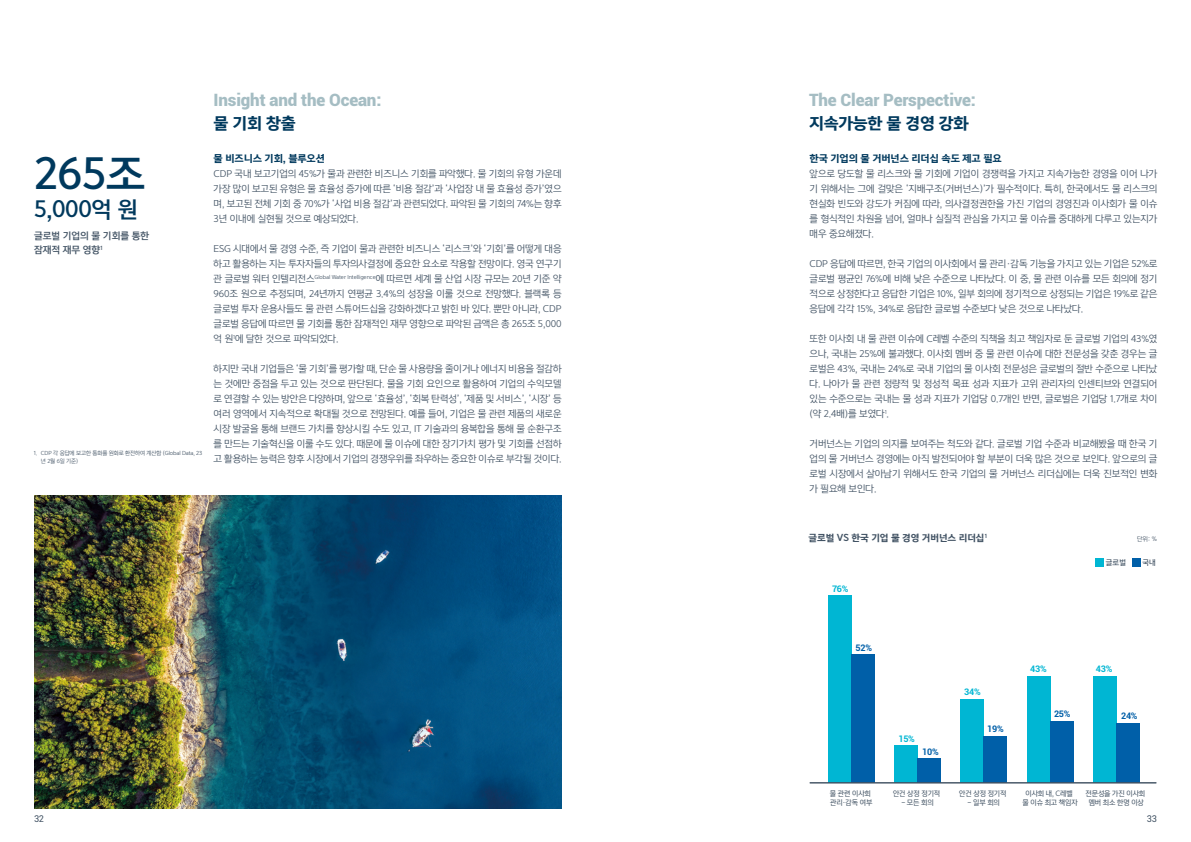
<style>
.page{position:relative;width:1191px;height:842px;background:#fff}
.page>*{position:absolute;margin:0;border:0;box-sizing:border-box;transform-origin:0 0}
.t1{font:40px "Yoon Gothic Pro 770";color:#00395d}
.t2{font:21px "Yoon Gothic Pro 770";color:#00395d}
.t3{font:900 17px "Roboto";letter-spacing:-.01em;color:#a5bdc3}
.t4{font:15px "Yoon Gothic Pro 780";letter-spacing:-.025em;color:#00395d}
.t5{font:9.3px/15px "Yoon Gothic Pro 740";letter-spacing:-.01em;color:#425364;text-align:justify}
.t6{font:9.3px "Yoon Gothic Pro 780";letter-spacing:-.02em;color:#00395d}
.t7{font:9.3px "Roboto";color:#425364}
.t8{font:9px/14px "Yoon Gothic Pro 770";letter-spacing:-.01em;color:#425364}
.t9{font:9px "Yoon Gothic Pro 785";letter-spacing:-.02em;color:#425364}
.t10{font:700 9px "Roboto";letter-spacing:-.025em;color:#00b6d3}
.t11{font:700 9px "Roboto";letter-spacing:-.025em;color:#005fa8}
.t12{font:7px/9px "Yoon Gothic Pro 750";letter-spacing:-.025em;color:#425364;text-align:center}
.t13{font:7px "Yoon Gothic Pro 760";color:#425364}
.t14{font:6px "Yoon Gothic Pro 745";color:#425364}
.t15{font:5.5px/8px "Yoon Gothic Pro 740";letter-spacing:-.02em;color:#425364}
</style>
<div class="page">
<img style="left:34px;top:495px;width:527px;height:313px">
<div style="left:828px;top:595px;width:23px;height:188px;background:#00b6d3"></div>
<div style="left:894px;top:746px;width:23px;height:37px;background:#00b6d3"></div>
<div style="left:960px;top:699px;width:23px;height:84px;background:#00b6d3"></div>
<div style="left:1027px;top:677px;width:23px;height:106px;background:#00b6d3"></div>
<div style="left:1093px;top:677px;width:23px;height:106px;background:#00b6d3"></div>
<div style="left:851px;top:654px;width:23px;height:129px;background:#005fa8"></div>
<div style="left:917px;top:758px;width:23px;height:25px;background:#005fa8"></div>
<div style="left:983px;top:736px;width:24px;height:47px;background:#005fa8"></div>
<div style="left:1050px;top:721px;width:23px;height:62px;background:#005fa8"></div>
<div style="left:1116px;top:724px;width:23px;height:59px;background:#005fa8"></div>
<hr style="left:810px;top:782px;width:345px;height:1px;background:#425364">
<div style="left:1095px;top:558px;width:8px;height:8px;background:#00b6d3"></div>
<div style="left:1132px;top:558px;width:8px;height:8px;background:#005fa8"></div>
<h1 class="t1" style="left:34px;top:145px;width:113px">265조</h1>
<h2 class="t2" style="left:34px;top:194px;width:106px">5,000억 원</h2>
<p class="t8" style="left:34px;top:229px;width:117px">글로벌 기업의 물 기회를 통한 잠재적 재무 영향<sup>1</sup></p>
<p class="t15" style="left:41px;top:449px;width:163px;text-indent:-7px">1. CDP 각 응답에 보고한 통화를 원화로 환전하여 계산함 (Global Data, 23 년 2월 6일 기준)</p>
<h3 class="t3" style="left:214px;top:88px;width:169px">Insight and the Ocean:</h3>
<h3 class="t4" style="left:214px;top:112px;width:84px">물 기회 창출</h3>
<p class="t6" style="left:214px;top:152px;width:113px">물 비즈니스 기회, 블루오션</p>
<p class="t5" style="left:214px;top:166px;width:349px">CDP 국내 보고기업의 45%가 물과 관련한 비즈니스 기회를 파악했다. 물 기회의 유형 가운데 가장 많이 보고된 유형은 물 효율성 증가에 따른 ‘비용 절감’과 ‘사업장 내 물 효율성 증가’였으 며, 보고된 전체 기회 중 70%가 ‘사업 비용 절감’과 관련되었다. 파악된 물 기회의 74%는 향후 3년 이내에 실현될 것으로 예상되었다.</p>
<p class="t5" style="left:214px;top:241px;width:349px">ESG 시대에서 물 경영 수준, 즉 기업이 물과 관련한 비즈니스 ‘리스크’와 ‘기회’를 어떻게 대응 하고 활용하는 지는 투자자들의 투자의사결정에 중요한 요소로 작용할 전망이다. 영국 연구기 관 글로벌 워터 인텔리전스<sup>Global</sup> <sup>Water</sup> <sup>Intelligence</sup>에 따르면 세계 물 산업 시장 규모는 20년 기준 약 960조 원으로 추정되며, 24년까지 연평균 3.4%의 성장을 이룰 것으로 전망했다. 블랙록 등 글로벌 투자 운용사들도 물 관련 스튜어드십을 강화하겠다고 밝힌 바 있다. 뿐만 아니라, CDP 글로벌 응답에 따르면 물 기회를 통한 잠재적인 재무 영향으로 파악된 금액은 총 265조 5,000 억 원<sup>1</sup>에 달한 것으로 파악되었다.</p>
<p class="t5" style="left:214px;top:361px;width:349px">하지만 국내 기업들은 ‘물 기회’를 평가할 때, 단순 물 사용량을 줄이거나 에너지 비용을 절감하 는 것에만 중점을 두고 있는 것으로 판단된다. 물을 기회 요인으로 활용하여 기업의 수익모델 로 연결할 수 있는 방안은 다양하며, 앞으로 ‘효율성’, ‘회복 탄력성’, ‘제품 및 서비스’, ‘시장’ 등 여러 영역에서 지속적으로 확대될 것으로 전망된다. 예를 들어, 기업은 물 관련 제품의 새로운 시장 발굴을 통해 브랜드 가치를 향상시킬 수도 있고, IT 기술과의 융복합을 통해 물 순환구조 를 만드는 기술혁신을 이룰 수도 있다. 때문에 물 이슈에 대한 장기가치 평가 및 기회를 선점하 고 활용하는 능력은 향후 시장에서 기업의 경쟁우위를 좌우하는 중요한 이슈로 부각될 것이다.</p>
<h3 class="t3" style="left:809px;top:88px;width:168px">The Clear Perspective:</h3>
<h3 class="t4" style="left:809px;top:112px;width:161px">지속가능한 물 경영 강화</h3>
<p class="t6" style="left:809px;top:152px;width:194px">한국 기업의 물 거버넌스 리더십 속도 제고 필요</p>
<p class="t5" style="left:809px;top:166px;width:349px">앞으로 당도할 물 리스크와 물 기회에 기업이 경쟁력을 가지고 지속가능한 경영을 이어 나가 기 위해서는 그에 걸맞은 ‘지배구조(거버넌스)’가 필수적이다. 특히, 한국에서도 물 리스크의 현실화 빈도와 강도가 커짐에 따라, 의사결정권한을 가진 기업의 경영진과 이사회가 물 이슈 를 형식적인 차원을 넘어, 얼마나 실질적 관심을 가지고 물 이슈를 중대하게 다루고 있는지가 매우 중요해졌다.</p>
<p class="t5" style="left:809px;top:256px;width:349px">CDP 응답에 따르면, 한국 기업의 이사회에서 물 관리·감독 기능을 가지고 있는 기업은 52%로 글로벌 평균인 76%에 비해 낮은 수준으로 나타났다. 이 중, 물 관련 이슈를 모든 회의에 정기 적으로 상정한다고 응답한 기업은 10%, 일부 회의에 정기적으로 상정되는 기업은 19%로 같은 응답에 각각 15%, 34%로 응답한 글로벌 수준보다 낮은 것으로 나타났다.</p>
<p class="t5" style="left:809px;top:331px;width:349px">또한 이사회 내 물 관련 이슈에 C레벨 수준의 직책을 최고 책임자로 둔 글로벌 기업의 43%였 으나, 국내는 25%에 불과했다. 이사회 멤버 중 물 관련 이슈에 대한 전문성을 갖춘 경우는 글 로벌은 43%, 국내는 24%로 국내 기업의 물 이사회 전문성은 글로벌의 절반 수준으로 나타났 다. 나아가 물 관련 정량적 및 정성적 목표 성과 지표가 고위 관리자의 인센티브와 연결되어 있는 수준으로는 국내는 물 성과 지표가 기업당 0.7개인 반면, 글로벌은 기업당 1.7개로 차이 (약 2.4배)를 보였다<sup>1</sup>.</p>
<p class="t5" style="left:809px;top:436px;width:349px">거버넌스는 기업의 의지를 보여주는 척도와 같다. 글로벌 기업 수준과 비교해봤을 때 한국 기 업의 물 거버넌스 경영에는 아직 발전되어야 할 부분이 더욱 많은 것으로 보인다. 앞으로의 글 로벌 시장에서 살아남기 위해서도 한국 기업의 물 거버넌스 리더십에는 더욱 진보적인 변화 가 필요해 보인다.</p>
<p class="t9" style="left:808px;top:531px;width:180px">글로벌 VS 한국 기업 물 경영 거버넌스 리더십<sup>1</sup></p>
<p class="t14" style="left:1137px;top:535px;width:21px">단위: %</p>
<p class="t10" style="left:832px;top:582px;width:18px">76%</p>
<p class="t11" style="left:855px;top:641px;width:18px">52%</p>
<p class="t12" style="left:830px;top:788px;width:44px;text-align:left">물 관련 이사회 관리·감독 여부</p>
<p class="t13" style="left:1105px;top:558px;width:22px">글로벌</p>
<p class="t13" style="left:1142px;top:558px;width:15px">국내</p>
<p class="t10" style="left:898px;top:732px;width:18px">15%</p>
<p class="t11" style="left:922px;top:745px;width:18px">10%</p>
<p class="t12" style="left:893px;top:788px;width:49px">안건 상정 정기적</p>
<p class="t12" style="left:901px;top:797px;width:34px">- 모든 회의</p>
<p class="t10" style="left:964px;top:685px;width:18px">34%</p>
<p class="t11" style="left:987px;top:722px;width:18px">19%</p>
<p class="t10" style="left:1030px;top:663px;width:18px">43%</p>
<p class="t10" style="left:1096px;top:663px;width:18px">43%</p>
<p class="t11" style="left:1054px;top:707px;width:18px">25%</p>
<p class="t11" style="left:1121px;top:710px;width:18px">24%</p>
<p class="t12" style="left:959px;top:788px;width:49px">안건 상정 정기적</p>
<p class="t12" style="left:967px;top:797px;width:34px">- 일부 회의</p>
<p class="t12" style="left:1022px;top:788px;width:57px">이사회 내, C레벨 물 이슈 최고 책임자</p>
<p class="t12" style="left:1085px;top:788px;width:61px">전문성을 가진 이사회 멤버 최소 한명 이상</p>
<p class="t7" style="left:34px;top:812px;width:12px">32</p>
<p class="t7" style="left:1146px;top:812px;width:12px">33</p>
</div>
